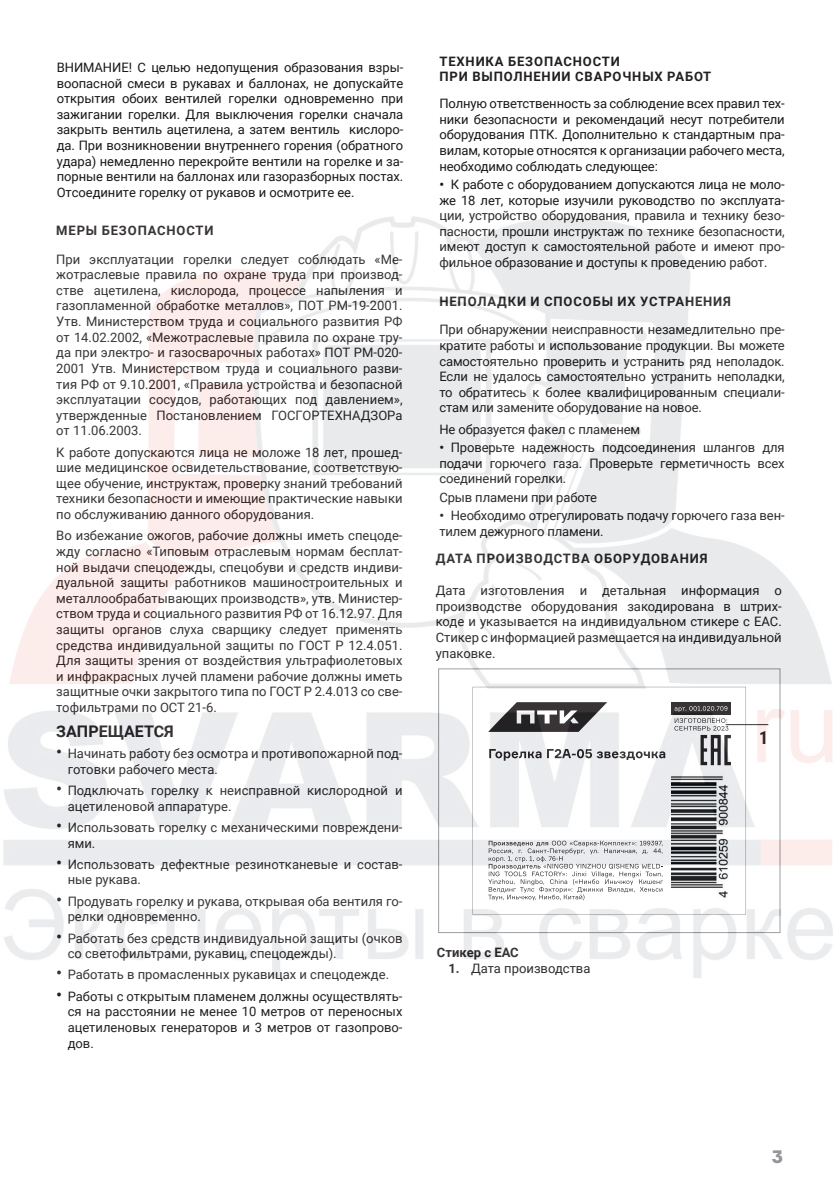
<style>
.page{position:relative;width:840px;height:1191px;background:#fff}
.page>*{position:absolute;margin:0;border:0;box-sizing:border-box;transform-origin:0 0}
.t1{font:900 18px "Formular";color:#939598}
.t2{font:700 18px "Roboto Condensed";color:#231f20}
.Основной_текст{font:700 16px "Roboto";color:#231f20}
.Основной_текст-2{font:13px/15.6px "Roboto";color:#231f20}
.Основной_текст-3{font:13px/15.6px "Roboto";letter-spacing:-.01em;color:#1a1717;text-align:justify}
.Заголовок_ЛЕВЫЙ{font:700 13px "Roboto";letter-spacing:.065em;color:#231f20}
.Заголовок_ЛЕВЫЙ-2{font:700 13px "Roboto";color:#231f20}
.s1{font-family:"Roboto Condensed";font-size:18px}
.s2{font-weight:700}
.s3{font-weight:700;color:#231f20}
</style>
<div class="page">
<img style="left:3px;top:216px;width:830px;height:762px">
<p class="Основной_текст-3" style="left:57px;top:59px;width:348px">ВНИМАНИЕ! С целью недопущения образования взры&shy;воопасной смеси в рукавах и баллонах, не допускайте открытия обоих вентилей горелки одновременно при зажигании горелки. Для выключения горелки сначала закрыть вентиль ацетилена, а затем вентиль кислоро&shy;да. При возникновении внутреннего горения (обратного удара) немедленно перекройте вентили на горелке и за&shy;порные вентили на баллонах или газоразборных постах.<br>Отсоедините горелку от рукавов и осмотрите ее.</p>
<p class="Заголовок_ЛЕВЫЙ" style="left:56px;top:221px;width:159px">МЕРЫ БЕЗОПАСНОСТИ</p>
<p class="Основной_текст-2" style="left:56px;top:251px;width:347px;text-align:justify">При эксплуатации горелки следует соблюдать «Ме&shy;жотраслевые правила по охране труда при производ&shy;стве ацетилена, кислорода, процессе напыления и газопламенной обработке металлов», ПОТ РМ-19-2001.<br>Утв. Министерством труда и социального развития РФ от 14.02.2002, «Межотраслевые правила по охране тру&shy;да при электро- и газосварочных работах» ПОТ РМ-020- 2001 Утв. Министерством труда и социального разви&shy;тия РФ от 9.10.2001, «Правила устройства и безопасной эксплуатации сосудов, работающих под давлением», утвержденные Постановлением ГОСГОРТЕХНАДЗОРа от 11.06.2003.</p>
<p class="Основной_текст-2" style="left:56px;top:444px;width:347px;text-align:justify">К работе допускаются лица не моложе 18 лет, прошед&shy;шие медицинское освидетельствование, соответствую&shy;щее обучение, инструктаж, проверку знаний требований техники безопасности и имеющие практические навыки по обслуживанию данного оборудования.</p>
<p class="Основной_текст-2" style="left:56px;top:527px;width:347px;text-align:justify">Во избежание ожогов, рабочие должны иметь спецоде&shy;жду согласно «Типовым отраслевым нормам бесплат&shy;ной выдачи спецодежды, спецобуви и средств индиви&shy;дуальной защиты работников машиностроительных и металлообрабатывающих производств», утв. Министер&shy;ством труда и социального развития РФ от 16.12.97. Для защиты органов слуха сварщику следует применять средства индивидуальной защиты по ГОСТ Р 12.4.051.<br>Для защиты зрения от воздействия ультрафиолетовых и инфракрасных лучей пламени рабочие должны иметь защитные очки закрытого типа по ГОСТ Р 2.4.013 со све&shy;тофильтрами по ОСТ 21-6.</p>
<p class="Основной_текст" style="left:56px;top:720px;width:119px">ЗАПРЕЩАЕТСЯ</p>
<p class="Основной_текст-2" style="left:68px;top:745px;width:336px;text-indent:-11px"><span class="s1">•</span> Начинать работу без осмотра и противопожарной под&shy;готовки рабочего места.</p>
<p class="Основной_текст-2" style="left:68px;top:782px;width:336px;text-indent:-11px"><span class="s1">•</span> Подключать горелку к неисправной кислородной и ацетиленовой аппаратуре.</p>
<p class="Основной_текст-2" style="left:68px;top:819px;width:336px;text-indent:-11px"><span class="s1">•</span> Использовать горелку с механическими повреждени&shy;ями.</p>
<p class="Основной_текст-2" style="left:68px;top:856px;width:336px;text-indent:-11px"><span class="s1">•</span> Использовать дефектные резинотканевые и состав&shy;ные рукава.</p>
<p class="Основной_текст-2" style="left:68px;top:892px;width:336px;text-indent:-11px"><span class="s1">•</span> Продувать горелку и рукава, открывая оба вентиля го&shy;релки одновременно.</p>
<p class="Основной_текст-2" style="left:68px;top:929px;width:336px;text-indent:-11px"><span class="s1">•</span> Работать без средств индивидуальной защиты (очков со светофильтрами, рукавиц, спецодежды).</p>
<p class="Основной_текст-2" style="left:56px;top:966px;width:334px"><span class="s1">•</span> Работать в промасленных рукавицах и спецодежде.</p>
<p class="Основной_текст-2" style="left:68px;top:987px;width:336px;text-align:justify;text-indent:-11px"><span class="s1">•</span> Работы с открытым пламенем должны осуществлять&shy;ся на расстоянии не менее 10 метров от переносных ацетиленовых генераторов и 3 метров от газопрово&shy;дов.</p>
<p class="Заголовок_ЛЕВЫЙ" style="left:439px;top:52px;width:182px">ТЕХНИКА БЕЗОПАСНОСТИ</p>
<p class="Заголовок_ЛЕВЫЙ" style="left:439px;top:68px;width:273px">ПРИ ВЫПОЛНЕНИИ СВАРОЧНЫХ РАБОТ</p>
<p class="Основной_текст-3" style="left:439px;top:95px;width:346px">Полную ответственность за соблюдение всех правил тех&shy;ники безопасности и рекомендаций несут потребители оборудования ПТК. Дополнительно к стандартным пра&shy;вилам, которые относятся к организации рабочего места, необходимо соблюдать следующее:</p>
<p class="Основной_текст-3" style="left:439px;top:176px;width:346px"><span class="s2">•</span> К работе с оборудованием допускаются лица не моло&shy;же 18 лет, которые изучили руководство по эксплуата&shy;ции, устройство оборудования, правила и технику безо&shy;пасности, прошли инструктаж по технике безопасности, имеют доступ к самостоятельной работе и имеют про&shy;фильное образование и доступы к проведению работ.</p>
<p class="Заголовок_ЛЕВЫЙ" style="left:439px;top:292px;width:293px">НЕПОЛАДКИ И СПОСОБЫ ИХ УСТРАНЕНИЯ</p>
<p class="Основной_текст-3" style="left:439px;top:321px;width:346px">При обнаружении неисправности незамедлительно пре&shy;кратите работы и использование продукции. Вы можете самостоятельно проверить и устранить ряд неполадок.<br>Если не удалось самостоятельно устранить неполадки, то обратитесь к более квалифицированным специали&shy;стам или замените оборудование на новое.</p>
<p class="Основной_текст-3" style="left:439px;top:421px;width:202px">Не образуется факел с пламенем</p>
<p class="Основной_текст-3" style="left:439px;top:439px;width:346px"><span class="s2">•</span> Проверьте надежность подсоединения шлангов для подачи горючего газа. Проверьте герметичность всех соединений горелки.</p>
<p class="Основной_текст-3" style="left:439px;top:489px;width:159px">Срыв пламени при работе</p>
<p class="Основной_текст-3" style="left:439px;top:507px;width:346px"><span class="s2">•</span> Необходимо отрегулировать подачу горючего газа вен&shy;тилем дежурного пламени.</p>
<p class="Заголовок_ЛЕВЫЙ" style="left:435px;top:549px;width:273px">ДАТА ПРОИЗВОДСТВА ОБОРУДОВАНИЯ</p>
<p class="Основной_текст-3" style="left:435px;top:582px;width:347px">Дата изготовления и детальная информация о производстве оборудования закодирована в штрих&shy;коде и указывается на индивидуальном стикере с ЕАС.<br>Стикер с информацией размещается на индивидуальной упаковке.</p>
<p class="Заголовок_ЛЕВЫЙ-2" style="left:437px;top:943px;width:83px">Стикер с ЕАС</p>
<p class="Основной_текст-3" style="left:448px;top:960px;width:143px"><span class="s3">1.</span> Дата производства</p>
<p class="t2" style="left:758px;top:724px;width:11px">1</p>
<h1 class="t1" style="left:771px;top:1145px;width:13px">3</h1>
</div>
